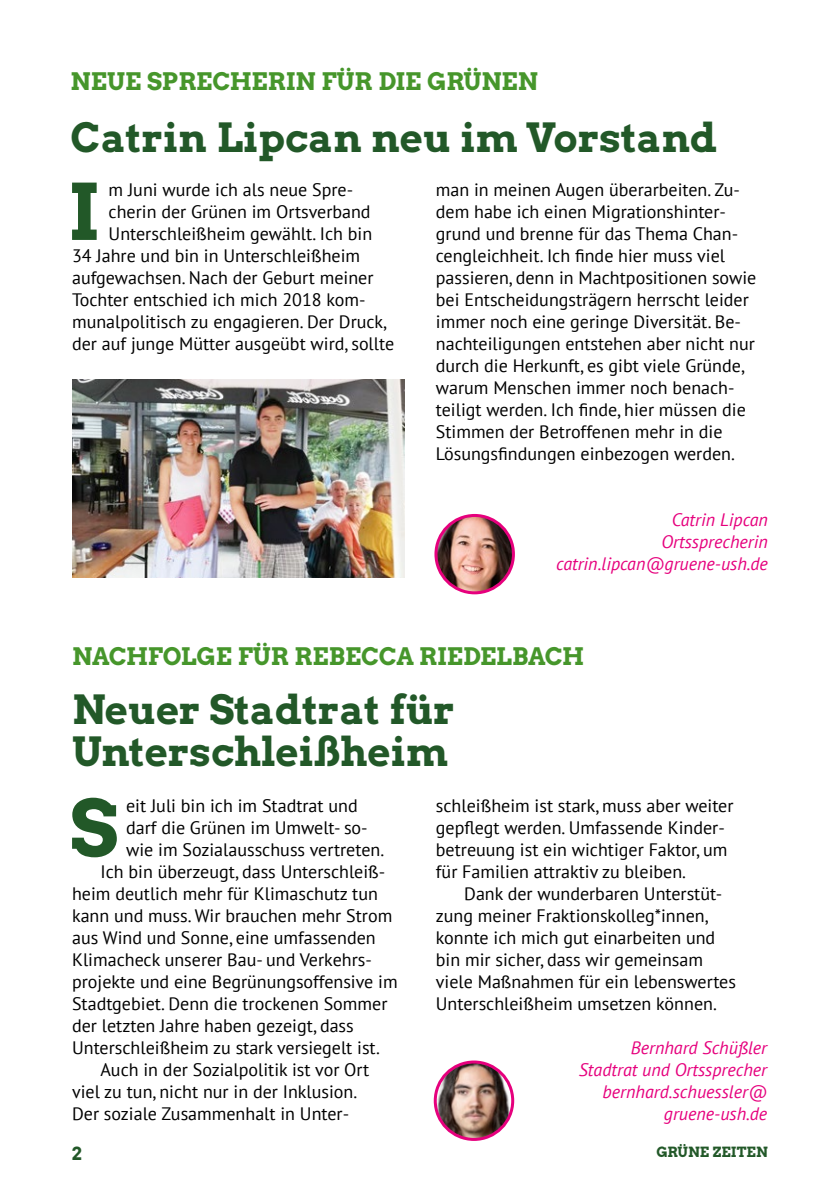
<style>
.page{position:relative;width:840px;height:1191px;background:#fff}
.page>*{position:absolute;margin:0;border:0;box-sizing:border-box;transform-origin:0 0}
.t1{font:77.4px "Arvo Gruen";color:#225828}
.t2{font:40px/42px "Arvo Gruen";color:#225828}
.t3{font:24px "Arvo Gruen";letter-spacing:-.005em;color:#46962b}
.t4{font:18px/22px "PT Sans";color:#000}
.t5{font:italic 18px/22px "PT Sans";color:#e6007d;text-align:right}
.t6{font:18px "Arvo Gruen";color:#225828}
.t7{font:14px "Arvo Gruen";color:#225828}
</style>
<div class="page">
<img style="left:435px;top:1062px;width:77px;height:77px;border-radius:39px">
<div style="left:433px;top:1060px;width:81px;height:81px;border:3px solid #e6007d;border-radius:50%"></div>
<img style="left:435px;top:515px;width:78px;height:78px;border-radius:39px">
<div style="left:434px;top:514px;width:80px;height:80px;border:3px solid #e6007d;border-radius:50%"></div>
<img style="left:72px;top:380px;width:332px;height:198px">
<h3 class="t3" style="left:71px;top:65px;width:468px">NEUE SPRECHERIN FÜR DIE GRÜNEN</h3>
<h2 class="t2" style="left:71px;top:115px;width:647px">Catrin Lipcan neu im Vorstand</h2>
<h1 class="t1" style="left:68px;top:158px;width:35px">I</h1>
<p class="t4" style="left:109px;top:178px;width:246px">m Juni wurde ich als neue Spre-</p>
<p class="t4" style="left:109px;top:200px;width:263px">cherin der Grünen im Ortsverband</p>
<p class="t4" style="left:109px;top:222px;width:265px">Unterschleißheim gewählt. Ich bin</p>
<p class="t4" style="left:72px;top:244px;width:289px">34 Jahre und bin in Unterschleißheim</p>
<p class="t4" style="left:72px;top:266px;width:303px">aufgewachsen. Nach der Geburt meiner</p>
<p class="t4" style="left:72px;top:288px;width:295px">Tochter entschied ich mich 2018 kom-</p>
<p class="t4" style="left:72px;top:310px;width:316px">munalpolitisch zu engagieren. Der Druck,</p>
<p class="t4" style="left:72px;top:332px;width:323px">der auf junge Mütter ausgeübt wird, sollte</p>
<p class="t4" style="left:435px;top:178px;width:322px">man in meinen Augen überarbeiten. Zu&shy;dem habe ich einen Migrationshinter&shy;grund und brenne für das Thema Chan&shy;cengleichheit. Ich finde hier muss viel passieren, denn in Machtpositionen sowie bei Entscheidungsträgern herrscht leider immer noch eine geringe Diversität. Be&shy;nachteiligungen entstehen aber nicht nur durch die Herkunft, es gibt viele Gründe, warum Menschen immer noch benach&shy;teiligt werden. Ich finde, hier müssen die Stimmen der Betroffenen mehr in die Lösungsfindungen einbezogen werden.</p>
<p class="t5" style="left:556px;top:508px;width:213px">Catrin Lipcan<br>Ortssprecherin catrin.lipcan@gruene-ush.de</p>
<h3 class="t3" style="left:72px;top:639px;width:513px">NACHFOLGE FÜR REBECCA RIEDELBACH</h3>
<h2 class="t2" style="left:72px;top:687px;width:384px">Neuer Stadtrat für<br>Unterschleißheim</h2>
<h1 class="t1" style="left:70px;top:774px;width:50px">S</h1>
<p class="t4" style="left:126px;top:794px;width:233px">eit Juli bin ich im Stadtrat und</p>
<p class="t4" style="left:126px;top:816px;width:243px">darf die Grünen im Umwelt- so-</p>
<p class="t4" style="left:126px;top:838px;width:259px">wie im Sozialausschuss vertreten.</p>
<p class="t4" style="left:100px;top:860px;width:286px">Ich bin überzeugt, dass Unterschleiß-</p>
<p class="t4" style="left:72px;top:882px;width:307px">heim deutlich mehr für Klimaschutz tun</p>
<p class="t4" style="left:72px;top:904px;width:321px">kann und muss. Wir brauchen mehr Strom</p>
<p class="t4" style="left:72px;top:926px;width:305px">aus Wind und Sonne, eine umfassenden</p>
<p class="t4" style="left:72px;top:948px;width:301px">Klimacheck unserer Bau- und Verkehrs-</p>
<p class="t4" style="left:72px;top:970px;width:327px">projekte und eine Begrünungsoffensive im</p>
<p class="t4" style="left:72px;top:992px;width:317px">Stadtgebiet. Denn die trockenen Sommer</p>
<p class="t4" style="left:72px;top:1014px;width:283px">der letzten Jahre haben gezeigt, dass</p>
<p class="t4" style="left:72px;top:1036px;width:309px">Unterschleißheim zu stark versiegelt ist.</p>
<p class="t4" style="left:100px;top:1058px;width:270px">Auch in der Sozialpolitik ist vor Ort</p>
<p class="t4" style="left:72px;top:1080px;width:286px">viel zu tun, nicht nur in der Inklusion.</p>
<p class="t4" style="left:72px;top:1102px;width:278px">Der soziale Zusammenhalt in Unter-</p>
<p class="t4" style="left:435px;top:794px;width:299px">schleißheim ist stark, muss aber weiter gepflegt werden. Umfassende Kinder&shy;betreuung ist ein wichtiger Faktor, um für Familien attraktiv zu bleiben.</p>
<p class="t4" style="left:435px;top:882px;width:301px;text-indent:28px">Dank der wunderbaren Unterstüt&shy;zung meiner Fraktionskolleg*innen, konnte ich mich gut einarbeiten und bin mir sicher, dass wir gemeinsam viele Maßnahmen für ein lebenswertes Unterschleißheim umsetzen können.</p>
<p class="t5" style="left:578px;top:1036px;width:190px">Bernhard Schüßler<br>Stadtrat und Ortssprecher bernhard.schuessler@ gruene-ush.de</p>
<p class="t6" style="left:71px;top:1141px;width:12px">2</p>
<p class="t7" style="left:656px;top:1142px;width:113px">GRÜNE ZEITEN</p>
</div>
